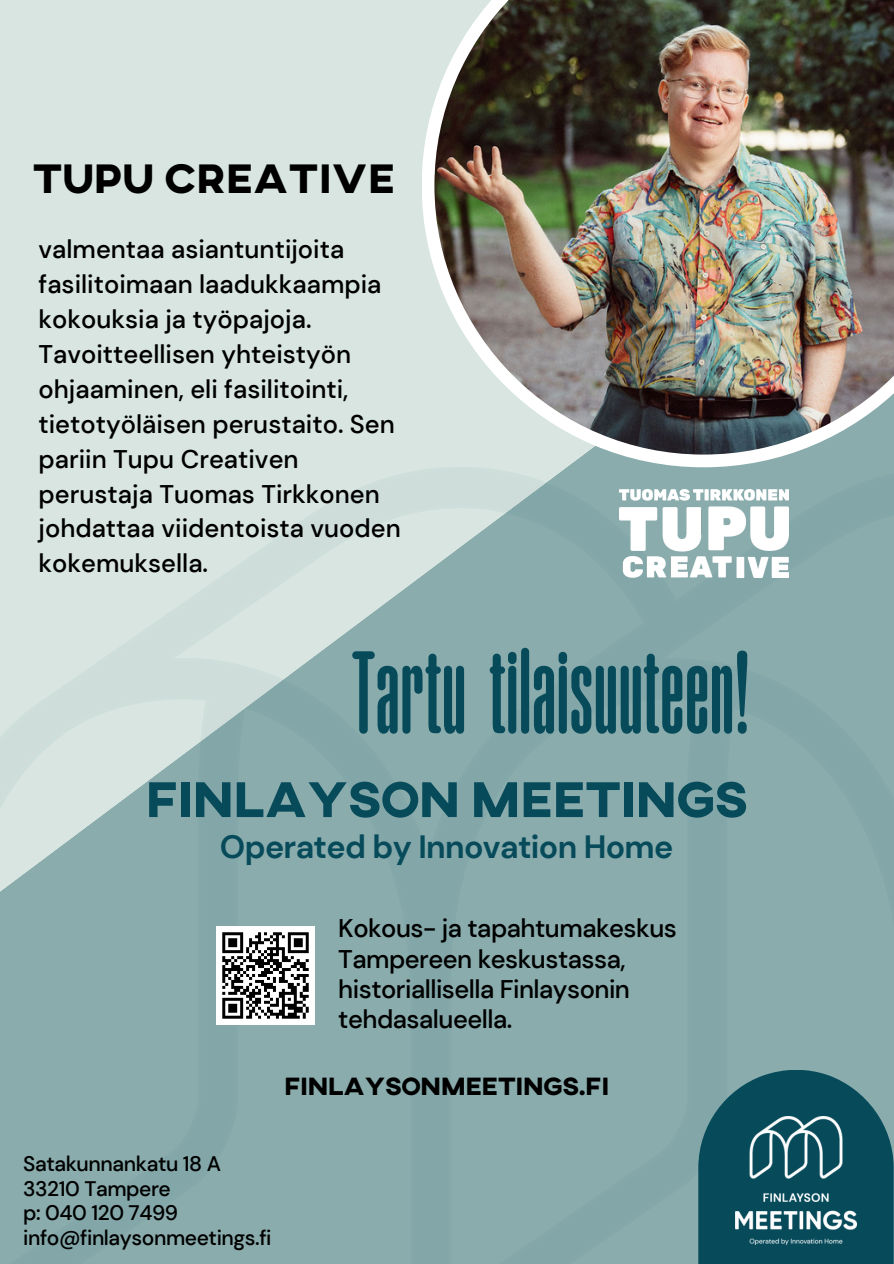
<style>
.page{position:relative;width:894px;height:1264px;background:#fff}
.page>*{position:absolute;margin:0;border:0;box-sizing:border-box;transform-origin:0 0}
.t1{font:500 116.7px "Unique";letter-spacing:.015em;color:#074b5b}
.t2{font:800 51.15px "AXIS";letter-spacing:-.02em;color:#074b5b}
.t3{font:800 42px "AXIS";color:#000}
.t4{font:700 32.1px "DM Sans";letter-spacing:-.02em;color:#074b5b}
.t5{font:500 25.5px/34.8px "DM Sans";color:#000}
.t6{font:500 25.5px/30.3px "DM Sans";letter-spacing:-.02em;color:#000}
.t7{font:800 25.5px "AXIS";letter-spacing:-.02em;color:#000}
.t8{font:500 21px "DM Sans";letter-spacing:-.02em;color:#000}
</style>
<div class="page">
<div style="left:0;top:0;width:893px;height:1263px;background:#d8e5e1"></div>
<img style="left:0;top:467px;width:893px;height:796px">
<svg style="left:422px;top:104px;width:471px;height:363px"></svg>
<img style="left:434px;top:0;width:459px;height:454px">
<svg style="left:698px;top:1069px;width:195px;height:194px;background:#205d6a"></svg>
<img style="left:735px;top:1116px;width:120px;height:128px">
<div style="left:216px;top:926px;width:98px;height:98px;background:#fff"></div>
<svg style="left:222px;top:932px;width:87px;height:87px"></svg>
<img style="left:619px;top:489px;width:169px;height:88px">
<p class="t3" style="left:32px;top:151px;width:364px">TUPU CREATIVE</p>
<p class="t5" style="left:39px;top:232px;width:363px">valmentaa asiantuntijoita fasilitoimaan laadukkaampia kokouksia ja työpajoja.<br>Tavoitteellisen yhteistyön ohjaaminen, eli fasilitointi, tietotyöläisen perustaito. Sen pariin Tupu Creativen perustaja Tuomas Tirkkonen johdattaa viidentoista vuoden kokemuksella.</p>
<p class="t1" style="left:352px;top:647px;width:398px">Tartu tilaisuuteen!</p>
<p class="t2" style="left:145px;top:766px;width:604px">FINLAYSON MEETINGS</p>
<p class="t4" style="left:220px;top:825px;width:455px">Operated by Innovation Home</p>
<h1 class="t6" style="left:338px;top:913px;width:340px">Kokous- ja tapahtumakeskus<br>Tampereen keskustassa, historiallisella Finlaysonin tehdasalueella.</h1>
<h3 class="t7" style="left:284px;top:1068px;width:326px">FINLAYSONMEETINGS.FI</h3>
<p class="t8" style="left:23px;top:1149px;width:199px">Satakunnankatu 18 A</p>
<h4 class="t8" style="left:23px;top:1174px;width:149px">33210 Tampere</h4>
<h4 class="t8" style="left:23px;top:1199px;width:156px">p: 040 120 7499</h4>
<p class="t8" style="left:23px;top:1224px;width:250px">info@finlaysonmeetings.fi</p>
</div>
